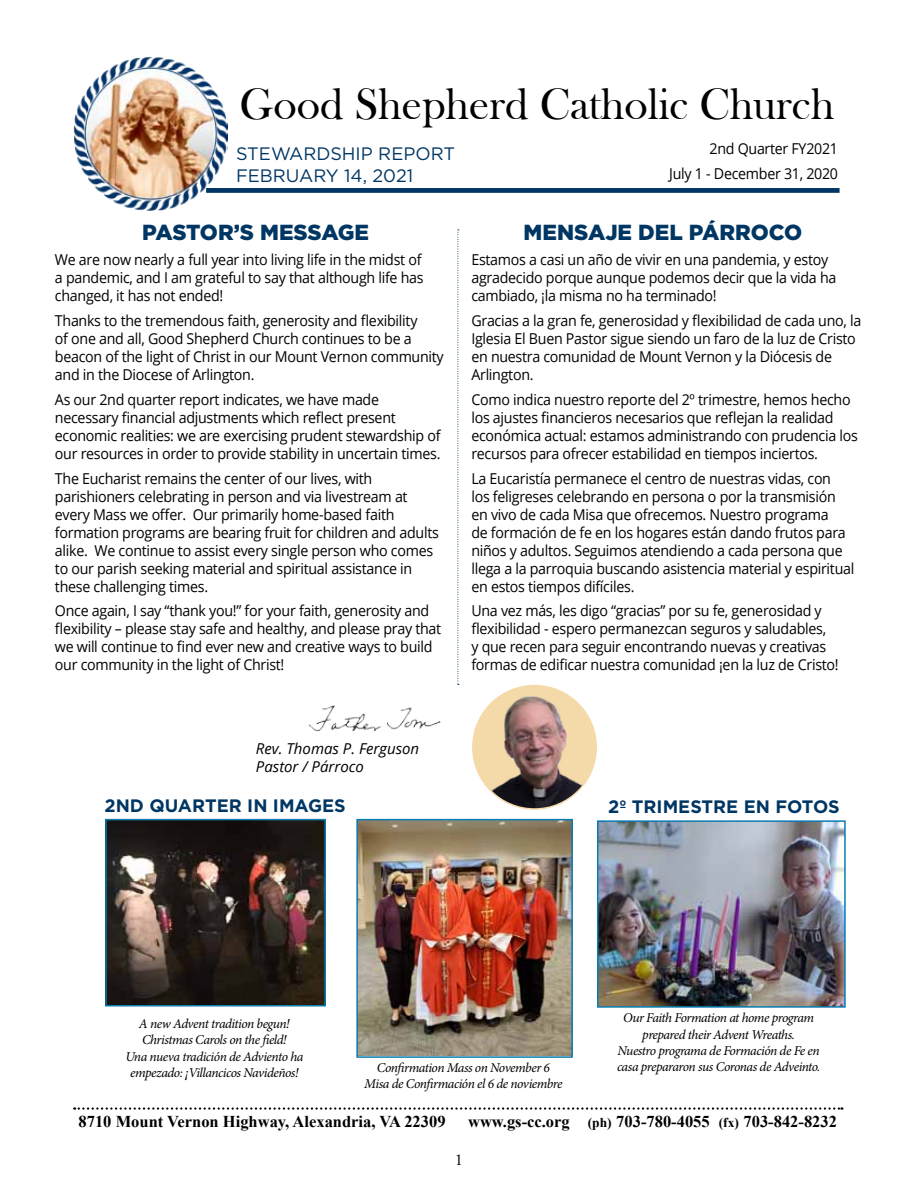
<style>
.page{position:relative;width:918px;height:1188px;background:#fff}
.page>*{position:absolute;margin:0;border:0;box-sizing:border-box;transform-origin:0 0}
.t1{font:45px "Bask Old Face";color:#000}
.t2{font:900 21.75px "Gotham";color:#003663}
.t3{font:700 18px "Gotham";color:#003663}
.t4{font:18px/21.6px "Gotham";color:#003663}
.t5{font:700 16.5px "Times New Roman";color:#000}
.t6{font:16.5px "Adobe Garamond Pro";color:#000}
.t7{font:15px/18px "Open Sans";letter-spacing:-.02em;color:#000;scale:.95 1}
.t8{font:italic 15px/18px "Open Sans";color:#000}
.t9{font:italic 13.5px/16.2px "Minion Pro";letter-spacing:-.035em;color:#000;text-align:center}
.s1{font-size:13.5px}
</style>
<div class="page">
<img style="left:600px;top:823px;width:243px;height:182px">
<div style="left:597px;top:820px;width:249px;height:188px;border:2px solid #097cb2"></div>
<img style="left:359px;top:822px;width:211px;height:233px">
<div style="left:356px;top:819px;width:217px;height:239px;border:2px solid #097cb2"></div>
<img style="left:108px;top:822px;width:215px;height:182px">
<div style="left:105px;top:819px;width:221px;height:188px;border:2px solid #097cb2"></div>
<svg style="left:458px;top:230px;width:1px;height:455px"></svg>
<svg style="left:228px;top:188px;width:612px;height:5px;background:#0a3d69"></svg>
<img style="left:73px;top:57px;width:155px;height:154px">
<svg style="left:74px;top:1107px;width:768px;height:3px"></svg>
<img style="left:473px;top:690px;width:123px;height:119px">
<img style="left:309px;top:705px;width:132px;height:26px">
<h1 class="t1" style="left:240px;top:79px;width:596px">Good Shepherd Catholic Church</h1>
<p class="t7" style="left:669px;top:136px;width:179px;line-height:24.8px;text-align:right">2nd Quarter FY2021<br>July 1 - December 31, 2020</p>
<p class="t4" style="left:236px;top:143px;width:221px">STEWARDSHIP REPORT<br>FEBRUARY 14, 2021</p>
<h2 class="t2" style="left:142px;top:217px;width:228px">PASTOR’S MESSAGE</h2>
<p class="t7" style="left:55px;top:251px;width:390px">We are now nearly a full year into living life in the midst of a pandemic, and I am grateful to say that although life has changed, it has not ended!</p>
<p class="t7" style="left:55px;top:311px;width:411px">Thanks to the tremendous faith, generosity and flexibility<br>of one and all, Good Shepherd Church continues to be a beacon of the light of Christ in our Mount Vernon community and in the Diocese of Arlington.</p>
<p class="t7" style="left:55px;top:390px;width:407px">As our 2nd quarter report indicates, we have made necessary financial adjustments which reflect present economic realities: we are exercising prudent stewardship of our resources in order to provide stability in uncertain times.</p>
<p class="t7" style="left:55px;top:469px;width:406px">The Eucharist remains the center of our lives, with parishioners celebrating in person and via livestream at every Mass we offer. Our primarily home-based faith formation programs are bearing fruit for children and adults alike. We continue to assist every single person who comes to our parish seeking material and spiritual assistance in these challenging times.</p>
<p class="t7" style="left:55px;top:602px;width:408px">Once again, I say “thank you!” for your faith, generosity and flexibility – please stay safe and healthy, and please pray that we will continue to find ever new and creative ways to build our community in the light of Christ!</p>
<p class="t8" style="left:256px;top:739px;width:165px">Rev. Thomas P. Ferguson<br>Pastor / Párroco</p>
<h2 class="t2" style="left:524px;top:217px;width:280px">MENSAJE DEL PÁRROCO</h2>
<p class="t7" style="left:471px;top:251px;width:386px">Estamos a casi un año de vivir en una pandemia, y estoy agradecido porque aunque podemos decir que la vida ha cambiado, ¡la misma no ha terminado!</p>
<p class="t7" style="left:471px;top:311px;width:412px">Gracias a la gran fe, generosidad y flexibilidad de cada uno, la Iglesia El Buen Pastor sigue siendo un faro de la luz de Cristo en nuestra comunidad de Mount Vernon y la Diócesis de Arlington.</p>
<p class="t7" style="left:471px;top:390px;width:408px">Como indica nuestro reporte del 2º trimestre, hemos hecho los ajustes financieros necesarios que reflejan la realidad económica actual: estamos administrando con prudencia los recursos para ofrecer estabilidad en tiempos inciertos.</p>
<p class="t7" style="left:471px;top:469px;width:405px">La Eucaristía permanece el centro de nuestras vidas, con<br>los feligreses celebrando en persona o por la transmisión en vivo de cada Misa que ofrecemos. Nuestro programa<br>de formación de fe en los hogares están dando frutos para niños y adultos. Seguimos atendiendo a cada persona que llega a la parroquia buscando asistencia material y espiritual en estos tiempos difíciles.</p>
<p class="t7" style="left:471px;top:602px;width:388px">Una vez más, les digo “gracias” por su fe, generosidad y flexibilidad - espero permanezcan seguros y saludables,<br>y que recen para seguir encontrando nuevas y creativas formas de edificar nuestra comunidad ¡en la luz de Cristo!</p>
<p class="t3" style="left:105px;top:793px;width:243px">2ND QUARTER IN IMAGES</p>
<p class="t3" style="left:608px;top:795px;width:233px">2º TRIMESTRE EN FOTOS</p>
<p class="t9" style="left:125px;top:1016px;width:180px">A new Advent tradition begun!<br>Christmas Carols on the field!<br>Una nueva tradición de Adviento ha empezado: ¡Villancicos Navideños!</p>
<p class="t9" style="left:364px;top:1060px;width:200px">Confirmation Mass on November 6<br>Misa de Confirmación el 6 de noviembre</p>
<p class="t9" style="left:617px;top:1010px;width:205px">Our Faith Formation at home program prepared their Advent Wreaths.<br>Nuestro programa de Formación de Fe en casa prepararon sus Coronas de Adveinto.</p>
<p class="t5" style="left:79px;top:1110px;width:369px">8710 Mount Vernon Highway, Alexandria, VA 22309</p>
<p class="t5" style="left:468px;top:1110px;width:370px">www.gs-cc.org <span class="s1">(ph)</span> 703-780-4055 <span class="s1">(fx)</span> 703-842-8232</p>
<p class="t6" style="left:455px;top:1150px;width:10px">1</p>
</div>
